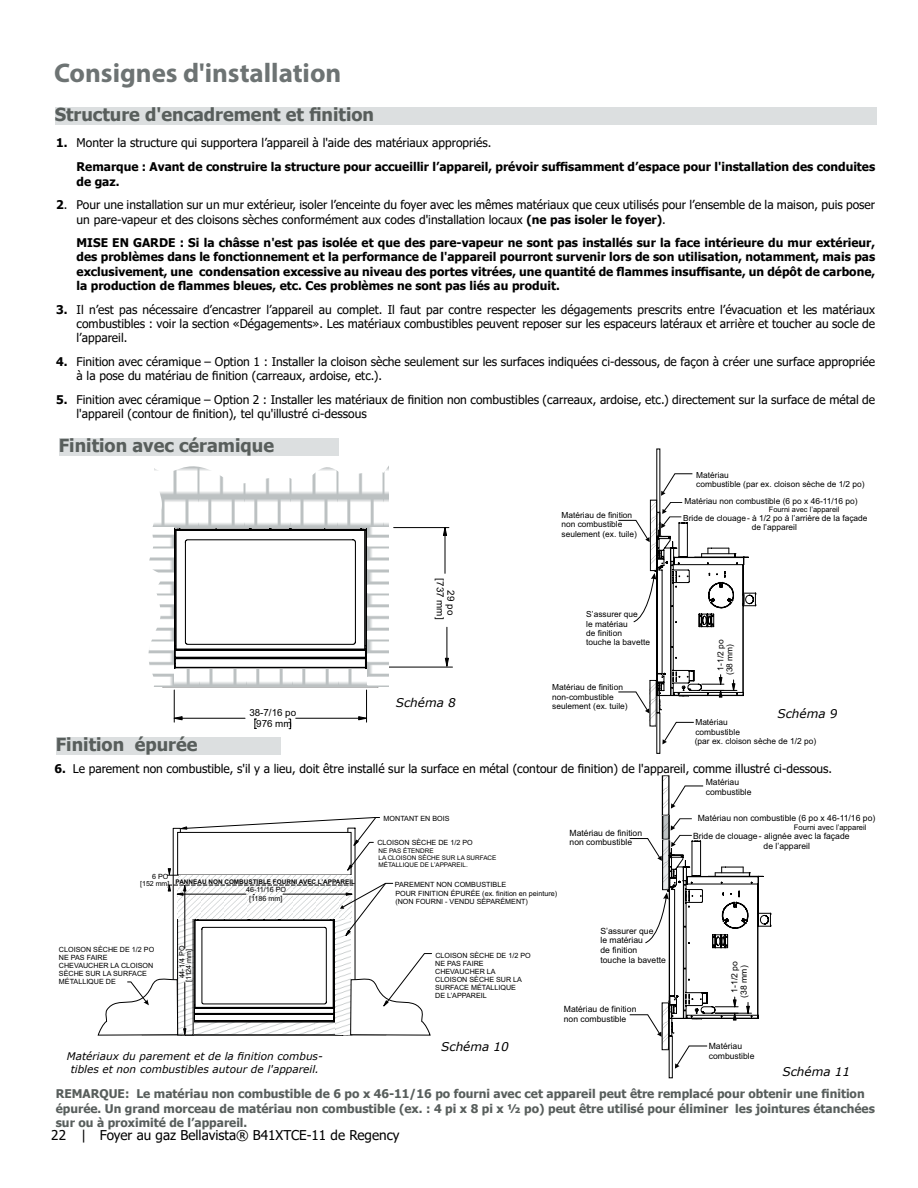
<style>
.page{position:relative;width:918px;height:1188px;background:#fff}
.page>*{position:absolute;margin:0;border:0;box-sizing:border-box;transform-origin:0 0}
.t1{font:700 27px "Myriad Pro";color:#6d7373}
.t2{font:700 18px "Tahoma";color:#585e5c}
.t3{font:13.5px "Tahoma";color:#000}
.t4{font:12px/14.4px "Tahoma";color:#000}
.t5{font:700 12px/14.4px "Tahoma";color:#000}
.t6{font:700 12px/14.4px "Tahoma";color:#585e5c}
.t7{font:italic 12px "Verdana";color:#000}
.t8{font:italic 10.5px/12.6px "Verdana";color:#000;text-align:center}
.t9{font:9.75px/11.4px "Arial";color:#000;text-align:center}
.t10{font:8.55px/9.6px "Arial";color:#000}
.t11{font:8.4px/9.3px "Arial";color:#000}
.t12{font:7.65px "Arial";color:#000}
.t13{font:7.5px "Arial";color:#000}
.t14{font:7.2px/7.9px "Arial";color:#000}
.t15{font:6.45px/7.2px "Arial";color:#000}
.t16{font:700 6.45px "Arial";color:#000}
.s1{font-weight:400}
.s2{font-weight:700}
.s3{font-weight:400;font-size:7.05px}
</style>
<div class="page">
<svg style="left:174px;top:527px;width:279px;height:202px"></svg>
<svg style="left:174px;top:716px;width:8px;height:4px"></svg>
<svg style="left:358px;top:716px;width:9px;height:4px"></svg>
<svg style="left:443px;top:527px;width:4px;height:9px"></svg>
<hr style="left:447px;top:627px;width:1px;height:39px;background:#000">
<svg style="left:445px;top:658px;width:4px;height:8px"></svg>
<svg style="left:87px;top:438px;width:310px;height:271px"></svg>
<div style="left:55px;top:107px;width:822px;height:17px;background:#dcdfe0"></div>
<div style="left:59px;top:438px;width:279px;height:17px;background:#dcdfe0"></div>
<svg style="left:661px;top:473px;width:32px;height:23px"></svg>
<div style="left:650px;top:500px;width:7px;height:71px;border:1px solid #000"></div>
<svg style="left:618px;top:502px;width:139px;height:252px"></svg>
<svg style="left:98px;top:817px;width:334px;height:219px"></svg>
<div style="left:56px;top:737px;width:224px;height:18px;background:#dcdfe0"></div>
<svg style="left:671px;top:785px;width:33px;height:24px"></svg>
<div style="left:663px;top:815px;width:6px;height:24px;background:#bfbfbf"></div>
<div style="left:662px;top:815px;width:7px;height:24px;border:1px solid #000"></div>
<svg style="left:664px;top:778px;width:3px;height:30px"></svg>
<div style="left:662px;top:776px;width:7px;height:39px;border:1px solid #000"></div>
<svg style="left:629px;top:818px;width:143px;height:260px"></svg>
<h1 class="t1" style="left:54px;top:55px;width:289px">Consignes d'installation</h1>
<h2 class="t2" style="left:55px;top:102px;width:321px">Structure d'encadrement et finition</h2>
<p class="t5" style="left:77px;top:131px;width:800px;line-height:24px;text-indent:-20px">1. <span class="s1">Monter la structure qui supportera l’appareil à l'aide des matériaux appropriés.<br></span>Remarque : Avant de construire la structure pour accueillir l’appareil, prévoir suffisamment d’espace pour l'installation des conduites</p>
<p class="t5" style="left:77px;top:175px;width:44px">de gaz.</p>
<p class="t4" style="left:77px;top:198px;width:800px;text-indent:-20px"><span class="s2">2</span>. Pour une installation sur un mur extérieur, isoler l’enceinte du foyer avec les mêmes matériaux que ceux utilisés pour l’ensemble de la maison, puis poser un pare-vapeur et des cloisons sèches conformément aux codes d'installation locaux <span class="s2">(ne pas isoler le foyer)</span>.</p>
<p class="t5" style="left:77px;top:236px;width:800px;text-align:justify">MISE EN GARDE : Si la châsse n'est pas isolée et que des pare-vapeur ne sont pas installés sur la face intérieure du mur extérieur, des problèmes dans le fonctionnement et la performance de l'appareil pourront survenir lors de son utilisation, notamment, mais pas exclusivement, une condensation excessive au niveau des portes vitrées, une quantité de flammes insuffisante, un dépôt de carbone, la production de flammes bleues, etc. Ces problèmes ne sont pas liés au produit.</p>
<p class="t4" style="left:77px;top:303px;width:800px;text-align:justify;text-indent:-20px"><span class="s2">3.</span> Il n’est pas nécessaire d’encastrer l’appareil au complet. Il faut par contre respecter les dégagements prescrits entre l’évacuation et les matériaux combustibles : voir la section «Dégagements». Les matériaux combustibles peuvent reposer sur les espaceurs latéraux et arrière et toucher au socle de l’appareil.</p>
<p class="t4" style="left:77px;top:355px;width:800px;text-indent:-20px"><span class="s2">4.</span> Finition avec céramique – Option 1 : Installer la cloison sèche seulement sur les surfaces indiquées ci-dessous, de façon à créer une surface appropriée à la pose du matériau de finition (carreaux, ardoise, etc.).</p>
<p class="t4" style="left:77px;top:393px;width:800px;text-indent:-20px"><span class="s2">5.</span> Finition avec céramique – Option 2 : Installer les matériaux de finition non combustibles (carreaux, ardoise, etc.) directement sur la surface de métal de l'appareil (contour de finition), tel qu'illustré ci-dessous</p>
<h2 class="t2" style="left:59px;top:433px;width:217px">Finition avec céramique</h2>
<p class="t11" style="left:696px;top:471px;width:170px">Matériau<br>combustible (par ex. cloison sèche de 1/2 po)</p>
<p class="t9" style="left:455px;top:578px;width:42px;line-height:10.6px;text-align:left;text-indent:12px;rotate:90deg">29 po [737 mm]</p>
<p class="t11" style="left:562px;top:511px;width:77px">Matériau de finition non combustible seulement (ex. tuile)</p>
<p class="t11" style="left:586px;top:610px;width:65px">S’assurer que<br>le matériau<br>de finition<br>touche la bavette</p>
<p class="t11" style="left:685px;top:497px;width:174px">Matériau non combustible (6 o x 46-11/16 o)</p>
<p class="t11" style="left:683px;top:493px;width:186px;line-height:17.2px;text-indent:162px">p<br>Bride de clouage- à 1/2 po à l’arrière de la façade</p>
<p class="t11" style="left:752px;top:523px;width:47px">de l’appareil</p>
<p class="t11" style="left:793px;top:497px;width:6px">p</p>
<p class="t13" style="left:769px;top:507px;width:72px">Fourni avec l’appareil</p>
<p class="t11" style="left:717px;top:675px;width:37px;text-align:center;rotate:-90deg">1-1/2 po (38 mm)</p>
<p class="t11" style="left:552px;top:683px;width:77px">Matériau de finition non-combustible seulement (ex. tuile)</p>
<p class="t7" style="left:396px;top:694px;width:61px">Schéma 8</p>
<p class="t7" style="left:777px;top:705px;width:61px">Schéma 9</p>
<p class="t9" style="left:249px;top:708px;width:48px">38-7/16 po<br>976 mm</p>
<p class="t11" style="left:695px;top:719px;width:46px">Matériau combustible</p>
<h2 class="t2" style="left:56px;top:732px;width:143px">Finition épurée</h2>
<p class="t4" style="left:55px;top:762px;width:779px"><span class="s2">6.</span> Le parement non combustible, s'il y a lieu, doit être installé sur la surface en métal (contour de finition) de l'appareil, comme illustré ci-dessous.</p>
<p class="t10" style="left:706px;top:778px;width:47px">Matériau combustible</p>
<p class="t11" style="left:695px;top:737px;width:123px">(par ex. cloison sèche de 1/2 po)</p>
<p class="t14" style="left:152px;top:873px;width:18px">6PO</p>
<p class="t16" style="left:140px;top:878px;width:216px"><span class="s3">[152 mm]</span> PANNEAU NON COMBUSTIBLE FOURNI AVEC L’APPAREIL</p>
<p class="t14" style="left:246px;top:886px;width:42px;line-height:8.4px;text-align:center">46-11/16 PO [1186 mm]</p>
<p class="t14" style="left:59px;top:946px;width:97px">CLOISON SÈCHE DE 1/2 PO<br>NE PAS FAIRE<br>CHEVAUCHER LA CLOISON<br>SÈCHE SUR LA SURFACE<br>MÉTALLIQUE DE</p>
<p class="t14" style="left:179px;top:982px;width:38px;line-height:6.6px;text-align:center;rotate:-90deg">44-1/4 PO [1124 mm]</p>
<p class="t8" style="left:67px;top:1050px;width:257px">Matériaux du parement et de la finition combus&shy;tibles et non combustibles autour de l'appareil.</p>
<p class="t14" style="left:384px;top:815px;width:67px">MONTANT EN BOIS</p>
<p class="t14" style="left:377px;top:839px;width:97px">CLOISON SÈCHE DE 1/2 PO</p>
<p class="t14" style="left:395px;top:880px;width:164px;line-height:9px">PAREMENT NON COMBUSTIBLE<br>POUR FINITION ÉPURÉE (ex. finition en peinture)</p>
<p class="t14" style="left:395px;top:898px;width:134px">(NON FOURNI - VENDU SÉPARÉMENT)</p>
<p class="t15" style="left:378px;top:848px;width:120px">NE PAS ÉTENDRE<br>LA CLOISON SÈCHE SUR LA SURFACE<br>MÉTALLIQUE DE L’APPAREIL.</p>
<p class="t14" style="left:435px;top:952px;width:97px">CLOISON SÈCHE DE 1/2 PO</p>
<p class="t14" style="left:435px;top:960px;width:88px">NE PAS FAIRE<br>CHEVAUCHER LA<br>CLOISON SÈCHE SUR LA<br>SURFACE MÉTALLIQUE<br>DE L’APPAREIL</p>
<p class="t10" style="left:570px;top:829px;width:74px">Matériau de finition non combustible</p>
<p class="t10" style="left:600px;top:927px;width:67px">S’assurer que<br>le matériau<br>de finition<br>touche la bavette</p>
<p class="t7" style="left:441px;top:1039px;width:69px">Schéma 10</p>
<p class="t10" style="left:564px;top:1005px;width:74px">Matériau de finition non combustible</p>
<p class="t10" style="left:698px;top:814px;width:179px">Matériau non combustible (6 o x 46-11/16 o)</p>
<p class="t10" style="left:809px;top:814px;width:6px">p</p>
<p class="t10" style="left:863px;top:814px;width:6px">p</p>
<p class="t10" style="left:764px;top:832px;width:87px;text-indent:-70px">Bride de clouage- alignée avec la façade de l’appareil</p>
<p class="t12" style="left:794px;top:824px;width:74px">Fourni avec l’appareil</p>
<p class="t10" style="left:731px;top:998px;width:38px;line-height:9.1px;text-align:center;rotate:-90deg">1-1/2 po (38 mm)</p>
<p class="t10" style="left:709px;top:1042px;width:47px">Matériau combustible</p>
<p class="t7" style="left:783px;top:1063px;width:69px">Schéma 11</p>
<p class="t6" style="left:56px;top:1087px;width:821px">REMARQUE: Le matériau non combustible de 6 po x 46-11/16 po fourni avec cet appareil peut être remplacé pour obtenir une finition épurée. Un grand morceau de matériau non combustible (ex. : 4 pi x 8 pi x ½ po) peut être utilisé pour éliminer les jointures étanchées sur ou à proximité de l’appareil.</p>
<p class="t3" style="left:51px;top:1126px;width:350px">22 | Foyer au gaz Bellavista® B41XTCE-11 de Regency</p>
</div>
